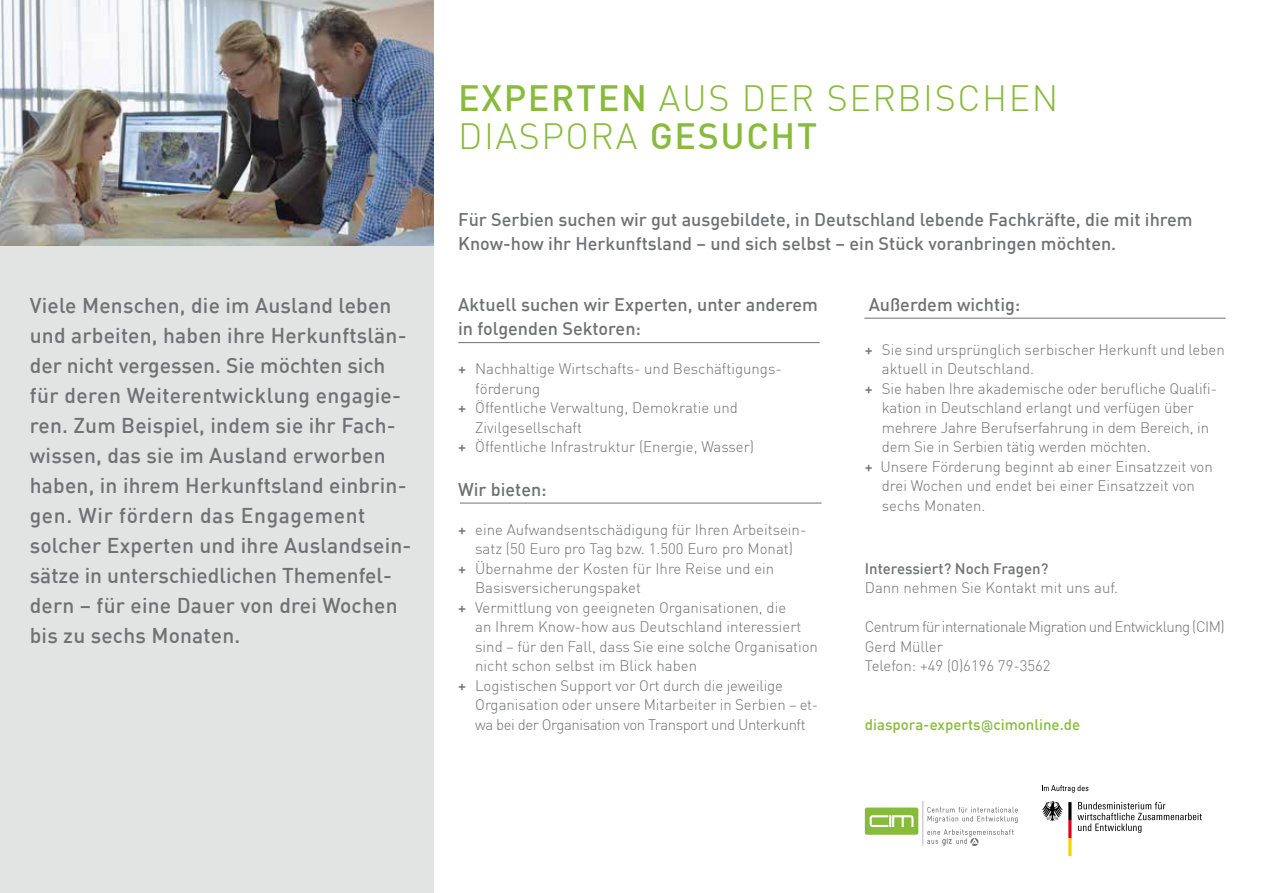
<style>
.page{position:relative;width:1263px;height:893px;background:#fff}
.page>*{position:absolute;margin:0;border:0;box-sizing:border-box;transform-origin:0 0}
.t1{font:300 35.85px/37.7px "DIN";letter-spacing:.045em;color:#88bb3c}
.t2{font:500 21px/30px "DIN";letter-spacing:.01em;color:#707172}
.t3{font:500 18px/24px "DIN";color:#707172}
.t4{font:300 15px "DIN";color:#707172}
.t5{font:300 15px/19.5px "DIN";letter-spacing:-.035em;color:#707172}
.t6{font:300 15px "DIN";letter-spacing:-.03em;color:#707172}
.t7{font:500 15px "DIN";color:#88bb3c}
.t8{font:500 15px "DIN";color:#707172}
.s1{font-weight:500}
.s2{font-family:"GIZ Gravur Pro";font-weight:400;font-stretch:condensed}
</style>
<div class="page">
<div style="left:0;top:241px;width:434px;height:652px;background:#e2e3e3"></div>
<hr style="left:458px;top:342px;width:362px;height:1px;background:#707172">
<hr style="left:864px;top:318px;width:362px;height:1px;background:#707172">
<hr style="left:460px;top:503px;width:361px;height:1px;background:#707172">
<img style="left:0;top:0;width:434px;height:246px">
<div style="left:865px;top:807px;width:53px;height:28px;background:#88bb3c;border-radius:2px"></div>
<svg style="left:870px;top:815px;width:43px;height:12px"></svg>
<svg style="left:923px;top:801px;width:95px;height:45px"></svg>
<svg style="left:1042px;top:801px;width:29px;height:55px"></svg>
<svg style="left:1077px;top:802px;width:125px;height:31px"></svg>
<svg style="left:1042px;top:785px;width:46px;height:8px"></svg>
<p class="t2" style="left:30px;top:290px;width:383px">Viele Menschen, die im Ausland leben und arbeiten, haben ihre Herkunftslän&shy;der nicht vergessen. Sie möchten sich für deren Weiterentwicklung engagie&shy;ren. Zum Beispiel, indem sie ihr Fach&shy;wissen, das sie im Ausland erworben haben, in ihrem Herkunftsland einbrin&shy;gen. Wir fördern das Engagement solcher Experten und ihre Auslandsein&shy;sätze in unterschiedlichen Themenfel&shy;dern – für eine Dauer von drei Wochen bis zu sechs Monaten.</p>
<h1 class="t1" style="left:458px;top:79px;width:602px"><span class="s1">EXPERTEN</span> AUS DER SERBISCHEN<br>DIASPORA <span class="s1">GESUCHT</span></h1>
<p class="t3" style="left:458px;top:207px;width:736px">Für Serbien suchen wir gut ausgebildete, in Deutschland lebende Fachkräfte, die mit ihrem<br>Know-how ihr Herkunftsland – und sich selbst – ein Stück voranbringen möchten.</p>
<p class="t3" style="left:458px;top:292px;width:361px">Aktuell suchen wir Experten, unter anderem in folgenden Sektoren:</p>
<p class="t4" style="left:458px;top:360px;width:325px"><span class="s1">+</span> Nachhaltige Wirtschafts- und Beschäftigungs-</p>
<p class="t4" style="left:475px;top:379px;width:67px">förderung</p>
<p class="t4" style="left:458px;top:399px;width:281px"><span class="s1">+</span> Öffentliche Verwaltung, Demokratie und</p>
<p class="t4" style="left:475px;top:418px;width:108px">Zivilgesellschaft</p>
<p class="t4" style="left:458px;top:438px;width:297px"><span class="s1">+</span> Öffentliche Infrastruktur (Energie, Wasser)</p>
<p class="t3" style="left:458px;top:477px;width:90px">Wir bieten:</p>
<p class="t4" style="left:458px;top:520px;width:350px"><span class="s1">+</span> eine Aufwandsentschädigung für Ihren Arbeitsein-</p>
<p class="t4" style="left:475px;top:540px;width:319px">satz (50 Euro pro Tag bzw. 1.500 Euro pro Monat)</p>
<p class="t4" style="left:458px;top:559px;width:318px"><span class="s1">+</span> Übernahme der Kosten für Ihre Reise und ein</p>
<p class="t4" style="left:475px;top:579px;width:167px">Basisversicherungspaket</p>
<p class="t4" style="left:458px;top:598px;width:330px"><span class="s1">+</span> Vermittlung von geeigneten Organisationen, die</p>
<p class="t4" style="left:475px;top:618px;width:328px">an Ihrem Know-how aus Deutschland interessiert</p>
<p class="t4" style="left:475px;top:637px;width:344px">sind – für den Fall, dass Sie eine solche Organisation</p>
<p class="t4" style="left:475px;top:657px;width:223px">nicht schon selbst im Blick haben</p>
<p class="t4" style="left:458px;top:676px;width:326px"><span class="s1">+</span> Logistischen Support vor Ort durch die jeweilige</p>
<p class="t4" style="left:475px;top:696px;width:344px">Organisation oder unsere Mitarbeiter in Serbien – et-</p>
<p class="t6" style="left:475px;top:715px;width:332px">wa bei der Organisation von Transport und Unterkunft</p>
<p class="t3" style="left:869px;top:292px;width:153px">Außerdem wichtig:</p>
<p class="t4" style="left:865px;top:340px;width:361px"><span class="s1">+</span> Sie sind ursprünglich serbischer Herkunft und leben</p>
<p class="t4" style="left:882px;top:360px;width:154px">aktuell in Deutschland.</p>
<p class="t4" style="left:865px;top:379px;width:354px"><span class="s1">+</span> Sie haben Ihre akademische oder berufliche Qualifi-</p>
<p class="t4" style="left:882px;top:399px;width:314px">kation in Deutschland erlangt und verfügen über</p>
<p class="t4" style="left:882px;top:418px;width:329px">mehrere Jahre Berufserfahrung in dem Bereich, in</p>
<p class="t4" style="left:882px;top:438px;width:270px">dem Sie in Serbien tätig werden möchten.</p>
<p class="t4" style="left:865px;top:457px;width:350px"><span class="s1">+</span> Unsere Förderung beginnt ab einer Einsatzzeit von</p>
<p class="t4" style="left:882px;top:477px;width:315px">drei Wochen und endet bei einer Einsatzzeit von</p>
<p class="t4" style="left:882px;top:496px;width:105px">sechs Monaten.</p>
<p class="t8" style="left:865px;top:559px;width:185px">Interessiert? Noch Fragen?</p>
<p class="t4" style="left:865px;top:579px;width:255px">Dann nehmen Sie Kontakt mit uns auf.</p>
<p class="t5" style="left:865px;top:617px;width:361px">Centrum für internationale Migration und Entwicklung (CIM)<br>Gerd Müller<br>Telefon: +49 (0)6196 79-3562</p>
<p class="t7" style="left:865px;top:715px;width:217px">diaspora-experts<span class="s2">@</span>cimonline.de</p>
</div>
